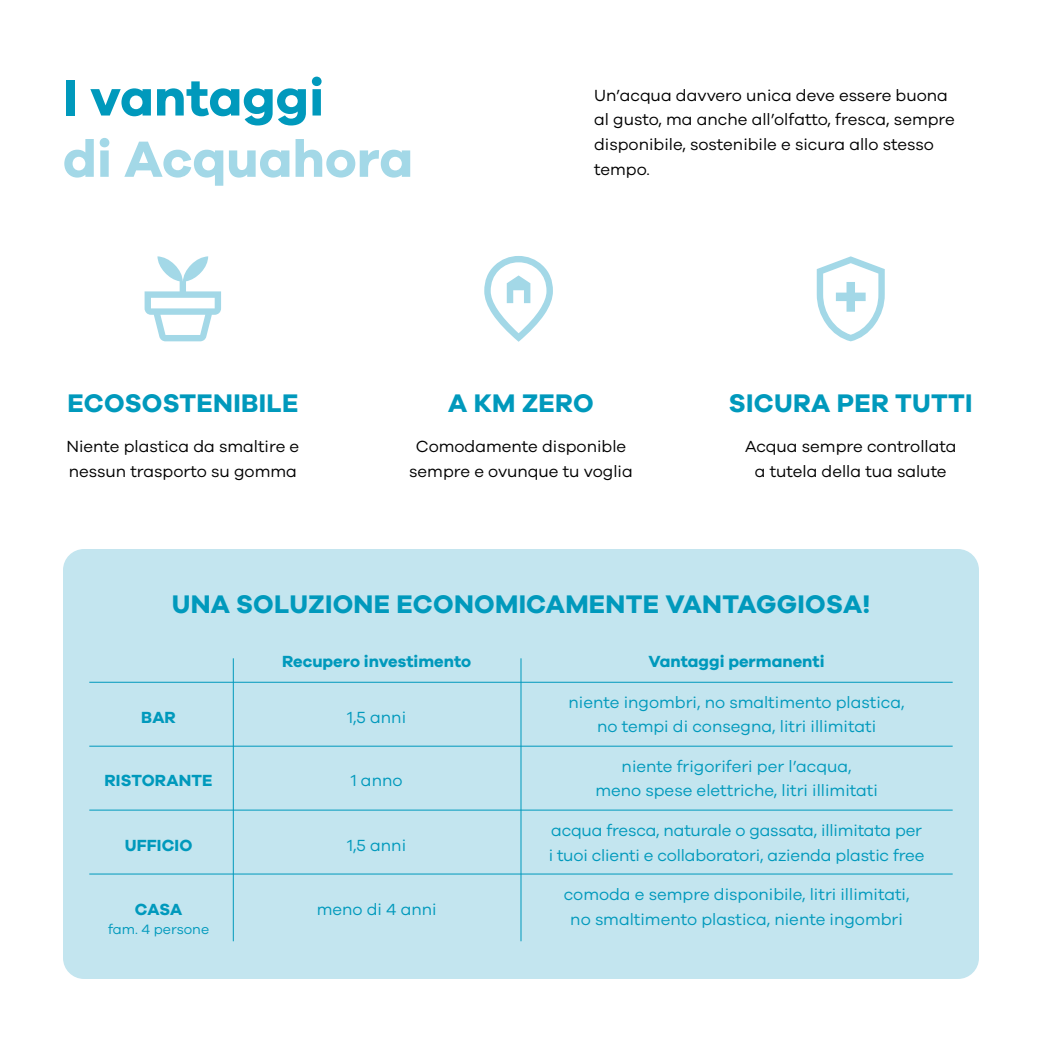
<style>
.page{position:relative;width:1042px;height:1042px;background:#fff}
.page>*{position:absolute;margin:0;border:0;box-sizing:border-box;transform-origin:0 0}
.t1{font:700 52.5px "Galano Grotesque";color:#a3d8e7}
.t2{font:700 52.5px "Galano Grotesque";color:#0099bc}
.t3{font:700 26.25px "Galano Grotesque";letter-spacing:.01em;color:#0099bc}
.t4{font:16.62px/24.5px "Galano Grotesque";color:#0099bc;text-align:center}
.t5{font:16.62px/24.5px "Galano Grotesque";color:#000}
.t6{font:700 16.62px "Galano Grotesque";color:#0099bc}
.t7{font:14px "Galano Grotesque";color:#0099bc}
</style>
<div class="page">
<div style="left:63px;top:549px;width:916px;height:430px;background:#c3e5ef;border-radius:21px"></div>
<svg style="left:145px;top:256px;width:76px;height:85px"></svg>
<svg style="left:484px;top:256px;width:69px;height:86px"></svg>
<svg style="left:817px;top:256px;width:68px;height:85px"></svg>
<hr style="left:89px;top:682px;width:863px;height:1px;background:#0099bc">
<hr style="left:89px;top:746px;width:863px;height:1px;background:#0099bc">
<hr style="left:89px;top:809px;width:863px;height:1px;background:#0099bc">
<hr style="left:89px;top:873px;width:863px;height:1px;background:#0099bc">
<hr style="left:233px;top:658px;width:1px;height:283px;background:#0099bc">
<hr style="left:520px;top:658px;width:1px;height:283px;background:#0099bc">
<h1 class="t2" style="left:63px;top:65px;width:263px">I vantaggi</h1>
<h1 class="t1" style="left:63px;top:127px;width:352px">di Acquahora</h1>
<p class="t5" style="left:594px;top:83px;width:362px">Un’acqua davvero unica deve essere buona al gusto, ma anche all’olfatto, fresca, sempre disponibile, sostenibile e sicura allo stesso tempo.</p>
<h2 class="t3" style="left:67px;top:386px;width:233px">ECOSOSTENIBILE</h2>
<h2 class="t3" style="left:448px;top:386px;width:147px">A KM ZERO</h2>
<h2 class="t3" style="left:729px;top:386px;width:245px">SICURA PER TUTTI</h2>
<p class="t5" style="left:66px;top:434px;width:234px">Niente plastica da smaltire e nessun trasporto su gomma</p>
<p class="t5" style="left:409px;top:434px;width:225px;text-align:center">Comodamente disponible sempre e ovunque tu voglia</p>
<p class="t5" style="left:745px;top:434px;width:213px;text-align:center">Acqua sempre controllata a tutela della tua salute</p>
<h2 class="t3" style="left:172px;top:588px;width:700px">UNA SOLUZIONE ECONOMICAMENTE VANTAGGIOSA!</h2>
<p class="t6" style="left:282px;top:651px;width:190px">Recupero investimento</p>
<p class="t6" style="left:648px;top:651px;width:177px">Vantaggi permanenti</p>
<p class="t6" style="left:141px;top:706px;width:36px">BAR</p>
<p class="t4" style="left:347px;top:704px;width:60px">1,5 anni</p>
<p class="t6" style="left:104px;top:770px;width:110px">RISTORANTE</p>
<p class="t4" style="left:351px;top:768px;width:53px">1 anno</p>
<p class="t6" style="left:125px;top:835px;width:69px">UFFICIO</p>
<p class="t4" style="left:347px;top:832px;width:60px">1,5 anni</p>
<p class="t6" style="left:135px;top:899px;width:49px">CASA</p>
<p class="t4" style="left:317px;top:896px;width:121px">meno di 4 anni</p>
<p class="t7" style="left:108px;top:921px;width:103px">fam. 4 persone</p>
<p class="t4" style="left:568px;top:689px;width:337px">niente ingombri, no smaltimento plastica, no tempi di consegna, litri illimitati</p>
<p class="t4" style="left:595px;top:753px;width:284px">niente frigoriferi per l’acqua,<br>meno spese elettriche, litri illimitati</p>
<p class="t4" style="left:549px;top:818px;width:377px;text-align:left">acqua fresca, naturale o gassata, illimitata per i tuoi clienti e collaboratori, azienda plastic free</p>
<p class="t4" style="left:564px;top:881px;width:347px">comoda e sempre disponibile, litri illimitati, no smaltimento plastica, niente ingombri</p>
</div>
